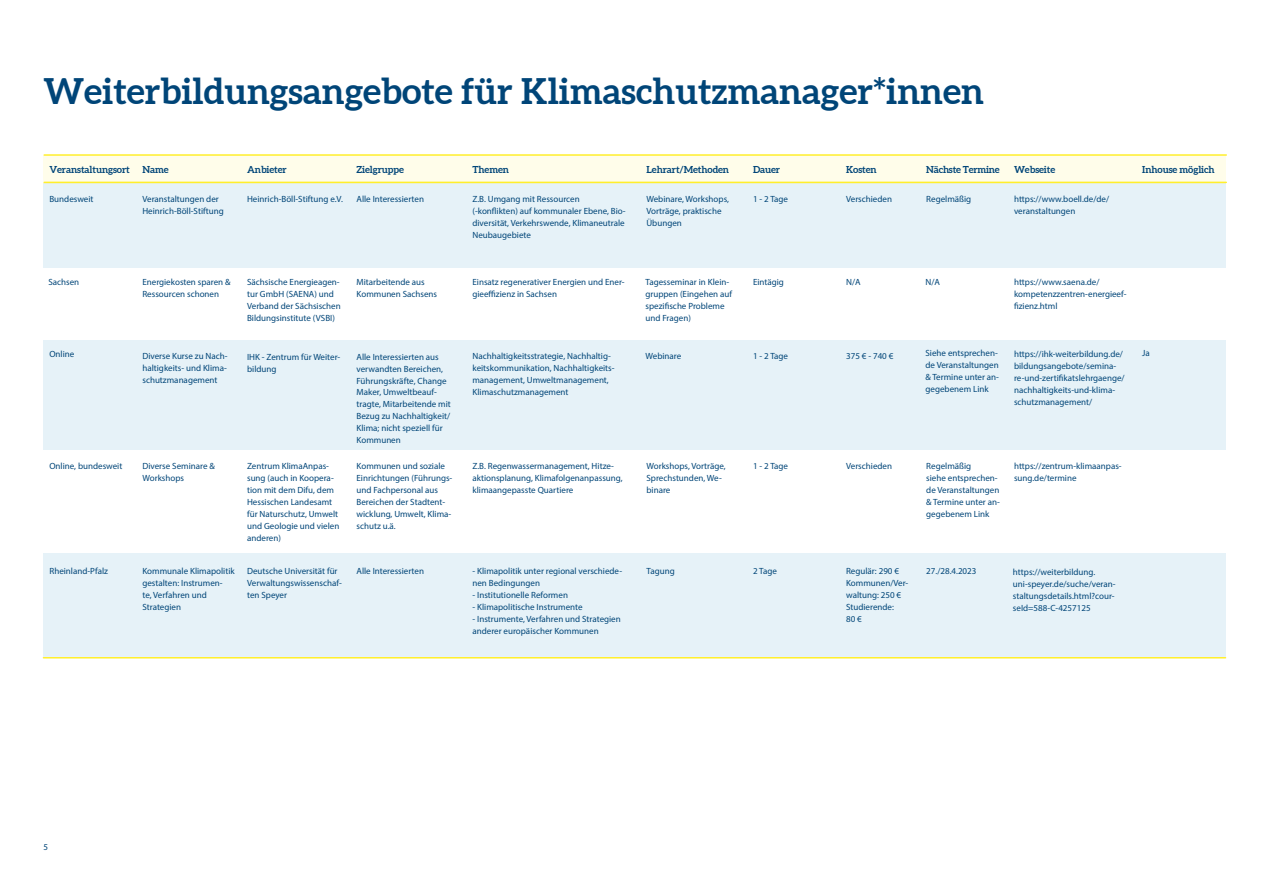
<style>
.page{position:relative;width:1263px;height:893px;background:#fff}
.page>*{position:absolute;margin:0;border:0;box-sizing:border-box;transform-origin:0 0}
.t1{font:700 36px "Aleo";color:#004578}
.t2{font:700 9.75px "Aleo";letter-spacing:-.01em;color:#004578}
.t3{font:9px/12px "Myriad Pro";color:#004578}
</style>
<div class="page">
<div style="left:43px;top:554px;width:1182px;height:103px;background:#e6f2f8"></div>
<div style="left:43px;top:340px;width:1182px;height:109px;background:#e6f2f8"></div>
<div style="left:43px;top:183px;width:1182px;height:85px;background:#e6f2f8"></div>
<hr style="left:44px;top:154px;width:1182px;height:2px;background:#ffef2c">
<div style="left:43px;top:155px;width:1182px;height:28px;background:#fffdea"></div>
<hr style="left:44px;top:182px;width:1182px;height:1px;background:#ffef2c">
<hr style="left:43px;top:657px;width:1182px;height:1px;background:#ffef2c">
<h1 class="t1" style="left:43px;top:69px;width:942px">Weiterbildungsangebote für Klimaschutzmanager*innen</h1>
<p class="t2" style="left:49px;top:163px;width:82px">Veranstaltungsort</p>
<p class="t2" style="left:142px;top:163px;width:28px">Name</p>
<p class="t2" style="left:247px;top:163px;width:41px">Anbieter</p>
<p class="t2" style="left:356px;top:163px;width:49px">Zielgruppe</p>
<p class="t2" style="left:472px;top:163px;width:38px">Themen</p>
<p class="t2" style="left:646px;top:163px;width:84px">Lehrart/Methoden</p>
<p class="t2" style="left:753px;top:163px;width:29px">Dauer</p>
<p class="t2" style="left:846px;top:163px;width:32px">Kosten</p>
<p class="t2" style="left:926px;top:163px;width:75px">Nächste Termine</p>
<p class="t2" style="left:1014px;top:163px;width:43px">Webseite</p>
<p class="t3" style="left:49px;top:192px;width:46px">Bundesweit</p>
<p class="t3" style="left:142px;top:192px;width:83px">Veranstaltungen der<br>Heinrich-Böll-Stiftung</p>
<p class="t3" style="left:247px;top:192px;width:97px">Heinrich-Böll-Stiftung e.V.</p>
<p class="t3" style="left:356px;top:192px;width:69px">Alle Interessierten</p>
<p class="t3" style="left:472px;top:192px;width:155px">Z.B. Umgang mit Ressourcen (-konflikten) auf kommunaler Ebene, Bio&shy;diversität, Verkehrswende, Klimaneutrale<br>Neubaugebiete</p>
<p class="t3" style="left:646px;top:192px;width:84px">Webinare, Workshops,<br>Vorträge, praktische<br>Übungen</p>
<p class="t3" style="left:753px;top:192px;width:37px">1 - 2 Tage</p>
<p class="t3" style="left:846px;top:192px;width:47px">Verschieden</p>
<p class="t3" style="left:926px;top:192px;width:46px">Regelmäßig</p>
<p class="t3" style="left:1014px;top:192px;width:97px">https://www.boell.de/de/ veranstaltungen</p>
<p class="t3" style="left:48px;top:276px;width:32px">Sachsen</p>
<p class="t3" style="left:142px;top:276px;width:90px">Energiekosten sparen &amp;<br>Ressourcen schonen</p>
<p class="t3" style="left:247px;top:276px;width:95px">Sächsische Energieagen&shy;tur GmbH (SAENA) und<br>Verband der Sächsischen<br>Bildungsinstitute (VSBI)</p>
<p class="t3" style="left:356px;top:276px;width:82px">Mitarbeitende aus<br>Kommunen Sachsens</p>
<p class="t3" style="left:472px;top:276px;width:154px">Einsatz regenerativer Energien und Ener&shy;gieeffizienz in Sachsen</p>
<p class="t3" style="left:645px;top:276px;width:88px">Tagesseminar in Klein&shy;gruppen (Eingehen auf spezifische Probleme und Fragen)</p>
<p class="t3" style="left:753px;top:276px;width:32px">Eintägig</p>
<p class="t3" style="left:846px;top:276px;width:16px">N/A</p>
<p class="t3" style="left:925px;top:276px;width:16px">N/A</p>
<p class="t3" style="left:1014px;top:276px;width:114px">https://www.saena.de/ kompetenzzentren-energieef&shy;fizienz.html</p>
<p class="t3" style="left:49px;top:348px;width:26px">Online</p>
<p class="t3" style="left:142px;top:349px;width:87px;text-align:justify">Diverse Kurse zu Nach&shy;haltigkeits- und Klima&shy;schutzmanagement</p>
<p class="t3" style="left:247px;top:350px;width:95px">IHK - Zentrum für Weiter&shy;bildung</p>
<p class="t3" style="left:356px;top:350px;width:96px">Alle Interessierten aus verwandten Bereichen,<br>Führungskräfte, Change<br>Maker, Umweltbeauf&shy;tragte, Mitarbeitende mit<br>Bezug zu Nachhaltigkeit/<br>Klima; nicht speziell für<br>Kommunen</p>
<p class="t3" style="left:472px;top:350px;width:144px">Nachhaltigkeitsstrategie, Nachhaltig&shy;keitskommunikation, Nachhaltigkeits&shy;management, Umweltmanagement, Klimaschutzmanagement</p>
<p class="t3" style="left:645px;top:349px;width:37px">Webinare</p>
<p class="t3" style="left:753px;top:349px;width:37px">1 - 2 Tage</p>
<p class="t3" style="left:846px;top:349px;width:49px">375 € - 740 €</p>
<p class="t3" style="left:925px;top:347px;width:75px">Siehe entsprechen&shy;de Veranstaltungen &amp; Termine unter an&shy;gegebenem Link</p>
<p class="t3" style="left:1014px;top:348px;width:112px">https://ihk-weiterbildung.de/ bildungsangebote/semina&shy;re-und-zertifikatslehrgaenge/ nachhaltigkeits-und-klima&shy;schutzmanagement/</p>
<p class="t3" style="left:49px;top:459px;width:74px">Online, bundesweit</p>
<p class="t3" style="left:142px;top:459px;width:74px">Diverse Seminare &amp;<br>Workshops</p>
<p class="t3" style="left:247px;top:459px;width:94px">Zentrum KlimaAnpas&shy;sung (auch in Koopera&shy;tion mit dem Difu, dem<br>Hessischen Landesamt für Naturschutz, Umwelt und Geologie und vielen anderen)</p>
<p class="t3" style="left:356px;top:459px;width:97px">Kommunen und soziale<br>Einrichtungen (Führungs&shy;und Fachpersonal aus<br>Bereichen der Stadtent&shy;wicklung, Umwelt, Klima&shy;schutz u.ä.</p>
<p class="t3" style="left:472px;top:459px;width:152px">Z.B. Regenwassermanagement, Hitze&shy;aktionsplanung, Klimafolgenanpassung, klimaangepasste Quartiere</p>
<p class="t3" style="left:646px;top:459px;width:81px">Workshops, Vorträge,<br>Sprechstunden, We&shy;binare</p>
<p class="t3" style="left:753px;top:459px;width:37px">1 - 2 Tage</p>
<p class="t3" style="left:846px;top:459px;width:47px">Verschieden</p>
<p class="t3" style="left:926px;top:459px;width:75px">Regelmäßig<br>siehe entsprechen&shy;de Veranstaltungen &amp; Termine unter an&shy;gegebenem Link</p>
<p class="t3" style="left:1014px;top:459px;width:109px">https://zentrum-klimaanpas&shy;sung.de/termine</p>
<p class="t3" style="left:49px;top:565px;width:60px">Rheinland-Pfalz</p>
<p class="t3" style="left:142px;top:565px;width:94px">Kommunale Klimapolitik gestalten: Instrumen-<br>te, Verfahren und<br>Strategien</p>
<p class="t3" style="left:247px;top:565px;width:96px">Deutsche Universität für<br>Verwaltungswissenschaf&shy;ten Speyer</p>
<p class="t3" style="left:356px;top:565px;width:69px">Alle Interessierten</p>
<p class="t3" style="left:472px;top:565px;width:151px">- Klimapolitik unter regional verschiede&shy;nen Bedingungen</p>
<p class="t3" style="left:646px;top:565px;width:30px">Tagung</p>
<p class="t3" style="left:753px;top:565px;width:25px">2 Tage</p>
<p class="t3" style="left:846px;top:565px;width:64px">Regulär: 290 €<br>Kommunen/Ver&shy;waltung: 250 €<br>Studierende:<br>80 €</p>
<p class="t3" style="left:926px;top:565px;width:52px">27./28.4.2023</p>
<p class="t3" style="left:1013px;top:566px;width:104px">https://weiterbildung. uni-speyer.de/suche/veran&shy;staltungsdetails.html?cour&shy;seId=588-C-4257125</p>
<p class="t3" style="left:472px;top:589px;width:97px">- Institutionelle Reformen</p>
<p class="t3" style="left:472px;top:601px;width:112px">- Klimapolitische Instrumente</p>
<p class="t3" style="left:472px;top:613px;width:150px">- Instrumente, Verfahren und Strategien anderer europäischer Kommunen</p>
<p class="t2" style="left:1142px;top:163px;width:74px">Inhouse möglich</p>
<p class="t3" style="left:1142px;top:347px;width:9px">Ja</p>
<p class="t3" style="left:43px;top:841px;width:6px">5</p>
</div>
